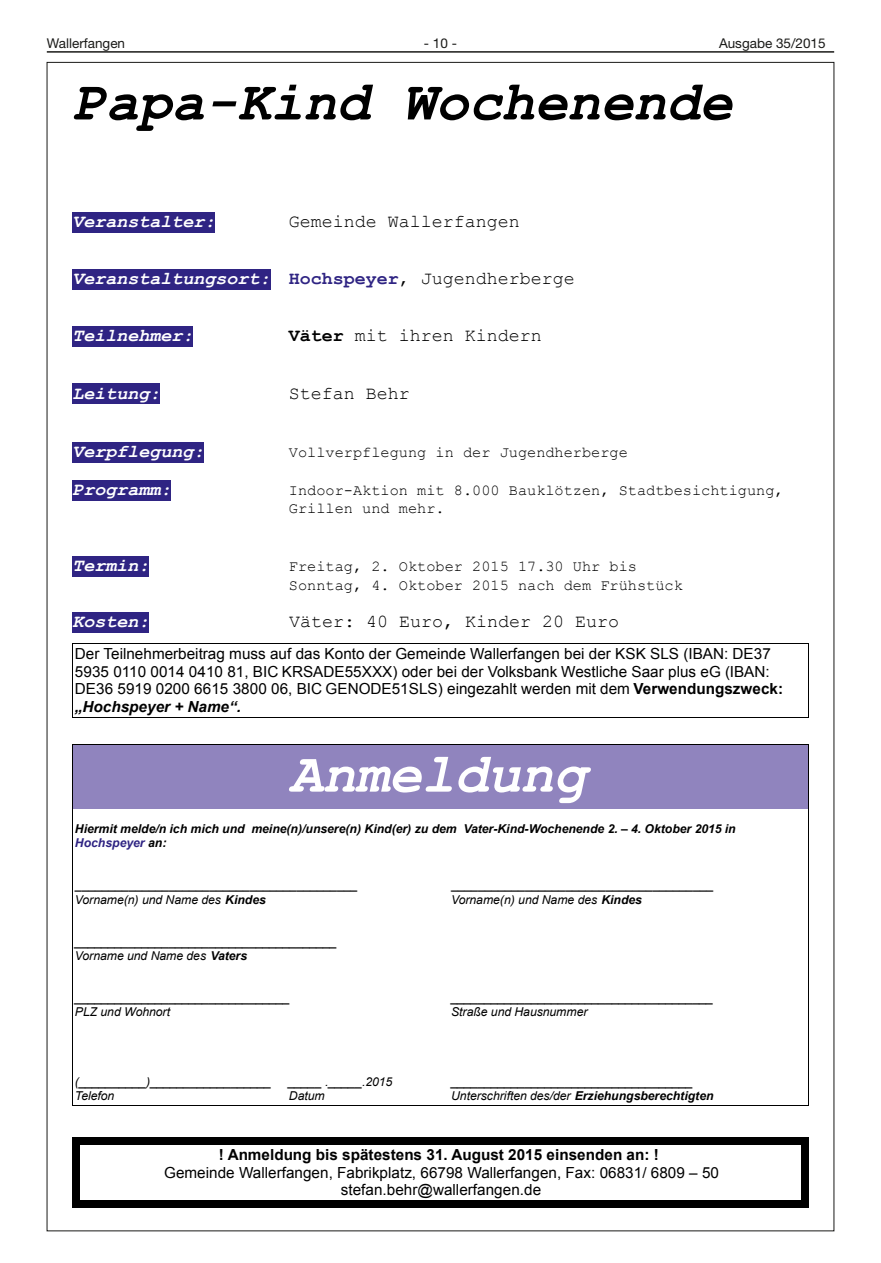
<style>
.page{position:relative;width:881px;height:1263px;background:#fff}
.page>*{position:absolute;margin:0;border:0;box-sizing:border-box;transform-origin:0 0}
.t1{font:italic 700 54.9px "Xppgdq Courier New";color:#000}
.t2{font:italic 700 54.9px "Xppgdq Courier New";color:#fff}
.t3{font:italic 700 18.3px "Xppgdq Courier New";color:#fff}
.t4{font:18.3px "Nqrrbt Courier New";color:#000}
.t5{font:15.3px/17.5px "Wgxxcq Arial";letter-spacing:.005em;color:#000}
.t6{font:15.3px/18.1px "Nqrrbt Courier New";color:#000}
.t7{font:700 15.3px "Fcrhkt Arial";color:#000}
.t8{font:italic 700 15.3px "Msgtrb Arial";color:#000}
.t9{font:13.5px "Helvetica Neue LT";color:#1a1a18}
.t10{font:italic 12.15px/14.1px "Mbyrhq Arial";letter-spacing:-.005em;color:#000}
.t11{font:italic 700 12.15px/14.1px "Msgtrb Arial";letter-spacing:-.005em;color:#000}
.s1{font-family:"Htkvxc Courier New";font-style:normal;color:#2f2483}
.s2{font-family:"Nqrrbt Courier New";font-weight:400;font-style:normal;color:#000}
.s3{font-family:"Htkvxc Courier New";font-weight:700}
.s4{font-family:"Fcrhkt Arial";font-weight:700}
.s5{color:#2f2483}
.s6{font-family:"Msgtrb Arial";font-weight:700}
.s7{font-family:"Mbyrhq Arial";font-weight:400}
</style>
<div class="page">
<hr style="left:47px;top:51px;width:786px;height:2px;background:#1a1a18">
<div style="left:72px;top:744px;width:736px;height:64px;background:#9084be"></div>
<div style="left:72px;top:212px;width:143px;height:21px;background:#2f2483"></div>
<div style="left:72px;top:269px;width:198px;height:21px;background:#2f2483"></div>
<div style="left:72px;top:326px;width:121px;height:21px;background:#2f2483"></div>
<div style="left:72px;top:383px;width:88px;height:21px;background:#2f2483"></div>
<div style="left:72px;top:442px;width:132px;height:21px;background:#2f2483"></div>
<div style="left:72px;top:480px;width:99px;height:21px;background:#2f2483"></div>
<div style="left:72px;top:556px;width:77px;height:21px;background:#2f2483"></div>
<div style="left:72px;top:612px;width:77px;height:21px;background:#2f2483"></div>
<hr style="left:72px;top:643px;width:1px;height:75px;background:#000">
<hr style="left:807px;top:643px;width:1px;height:75px;background:#000">
<hr style="left:72px;top:643px;width:736px;height:1px;background:#000">
<hr style="left:72px;top:717px;width:736px;height:1px;background:#000">
<hr style="left:72px;top:744px;width:1px;height:361px;background:#000">
<hr style="left:807px;top:744px;width:1px;height:361px;background:#000">
<hr style="left:72px;top:744px;width:736px;height:1px;background:#000">
<hr style="left:72px;top:1105px;width:736px;height:1px;background:#000">
<div style="left:72px;top:1137px;width:8px;height:71px;background:#000"></div>
<div style="left:800px;top:1137px;width:8px;height:71px;background:#000"></div>
<div style="left:72px;top:1137px;width:736px;height:7px;background:#000"></div>
<div style="left:72px;top:1200px;width:736px;height:8px;background:#000"></div>
<p class="t9" style="left:47px;top:35px;width:80px">Wallerfangen</p>
<p class="t9" style="left:424px;top:35px;width:35px">- 10 -</p>
<p class="t9" style="left:718px;top:35px;width:108px">Ausgabe 35/2015</p>
<h1 class="t1" style="left:73px;top:85px;width:661px">Papa-Kind Wochenende</h1>
<p class="t3" style="left:73px;top:216px;width:144px">Veranstalter:</p>
<p class="t4" style="left:289px;top:216px;width:232px">Gemeinde Wallerfangen</p>
<p class="t3" style="left:73px;top:273px;width:503px">Veranstaltungsort: <span class="s1">Hochspeyer</span><span class="s2">, Jugendherberge</span></p>
<p class="t3" style="left:73px;top:330px;width:122px">Teilnehmer:</p>
<p class="t4" style="left:289px;top:330px;width:254px"><span class="s3">Väter</span> mit ihren Kindern</p>
<p class="t3" style="left:73px;top:387px;width:89px">Leitung:</p>
<p class="t4" style="left:289px;top:387px;width:122px">Stefan Behr</p>
<p class="t3" style="left:73px;top:446px;width:133px">Verpflegung:</p>
<p class="t6" style="left:289px;top:445px;width:340px">Vollverpflegung in der Jugendherberge</p>
<p class="t3" style="left:73px;top:484px;width:100px">Programm:</p>
<p class="t6" style="left:289px;top:483px;width:496px">Indoor-Aktion mit 8.000 Bauklötzen, Stadtbesichtigung,<br>Grillen und mehr.</p>
<p class="t3" style="left:73px;top:560px;width:78px">Termin:</p>
<p class="t6" style="left:289px;top:559px;width:395px">Freitag, 2. Oktober 2015 17.30 Uhr bis<br>Sonntag, 4. Oktober 2015 nach dem Frühstück</p>
<p class="t3" style="left:73px;top:615px;width:78px">Kosten:</p>
<p class="t4" style="left:289px;top:615px;width:331px">Väter: 40 Euro, Kinder 20 Euro</p>
<p class="t5" style="left:75px;top:646px;width:709px">Der Teilnehmerbeitrag muss auf das Konto der Gemeinde Wallerfangen bei der KSK SLS (IBAN: DE37<br>5935 0110 0014 0410 81, BIC KRSADE55XXX) oder bei der Volksbank Westliche Saar plus eG (IBAN:<br>DE36 5919 0200 6615 3800 06, BIC GENODE51SLS) eingezahlt werden mit dem <span class="s4">Verwendungszweck:</span></p>
<p class="t8" style="left:75px;top:700px;width:167px">„Hochspeyer + Name“.</p>
<h1 class="t2" style="left:289px;top:757px;width:298px">Anmeldung</h1>
<p class="t11" style="left:75px;top:823px;width:662px">Hiermit melde/n ich mich und meine(n)/unsere(n) Kind(er) zu dem Vater-Kind-Wochenende 2. – 4. Oktober 2015 in<br><span class="s5">Hochspeyer</span> an:</p>
<p class="t11" style="left:75px;top:879px;width:284px">__________________________________________</p>
<p class="t11" style="left:451px;top:879px;width:263px">_______________________________________</p>
<p class="t10" style="left:75px;top:893px;width:192px">Vorname(n) und Name des <span class="s6">Kindes</span></p>
<p class="t10" style="left:451px;top:893px;width:192px">Vorname(n) und Name des <span class="s6">Kindes</span></p>
<p class="t10" style="left:75px;top:935px;width:263px">_______________________________________<br>Vorname und Name des <span class="s6">Vaters</span></p>
<p class="t10" style="left:75px;top:991px;width:216px">________________________________</p>
<p class="t10" style="left:451px;top:991px;width:263px">_______________________________________</p>
<p class="t10" style="left:75px;top:1005px;width:97px">PLZ und Wohnort</p>
<p class="t10" style="left:451px;top:1005px;width:138px">Straße und Hausnummer</p>
<p class="t10" style="left:75px;top:1076px;width:198px">(__________)__________________</p>
<p class="t10" style="left:288px;top:1076px;width:106px">_____ ._____.2015</p>
<p class="t10" style="left:451px;top:1076px;width:243px">____________________________________</p>
<p class="t10" style="left:75px;top:1090px;width:41px">Telefon</p>
<p class="t10" style="left:289px;top:1090px;width:37px">Datum</p>
<p class="t11" style="left:451px;top:1090px;width:264px"><span class="s7">Unterschriften des/der</span> Erziehungsberechtigten</p>
<p class="t7" style="left:219px;top:1149px;width:441px">! Anmeldung bis spätestens 31. August 2015 einsenden an: !</p>
<p class="t5" style="left:164px;top:1165px;width:556px;text-align:center">Gemeinde Wallerfangen, Fabrikplatz, 66798 Wallerfangen, Fax: 06831/ 6809 – 50 stefan.behr@wallerfangen.de</p>
</div>
